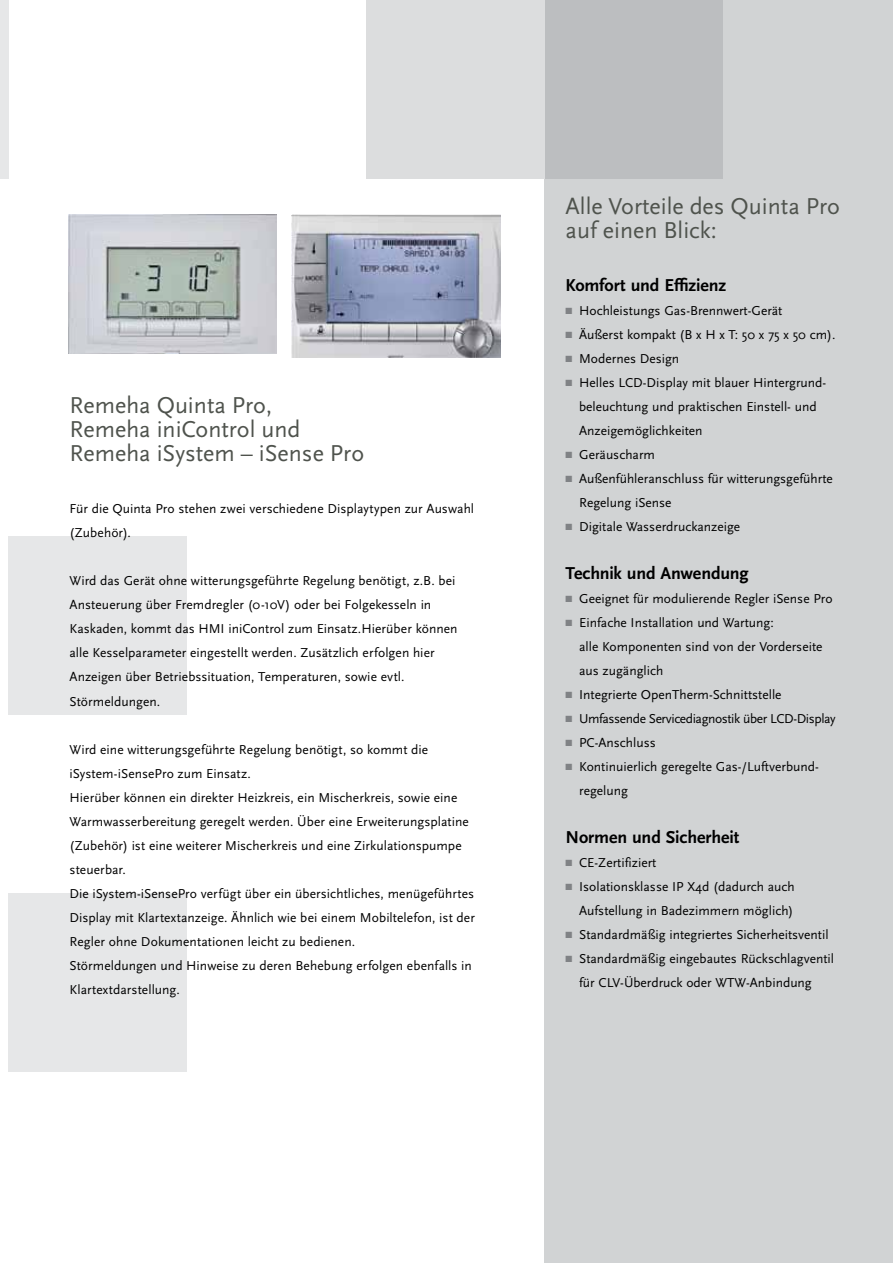
<style>
.page{position:relative;width:893px;height:1263px;background:#fff}
.page>*{position:absolute;margin:0;border:0;box-sizing:border-box;transform-origin:0 0}
.t1{font:24px/24px "Scala Sans Pro";color:#4f534d}
.t2{font:700 18px "Scala Sans Pro";letter-spacing:-.01em;color:#000}
.t3{font:13.5px/24px "Scala Sans Pro";color:#000}
.t4{font:13.5px "Scala Sans Pro";letter-spacing:-.03em;color:#000}
.s1{color:#808285}
</style>
<div class="page">
<div style="left:544px;top:0;width:349px;height:1263px;background:#d1d3d4"></div>
<div style="left:0;top:0;width:9px;height:179px;background:#e6e7e8"></div>
<div style="left:9px;top:893px;width:178px;height:178px;background:#e6e7e8"></div>
<div style="left:9px;top:536px;width:178px;height:178px;background:#e6e7e8"></div>
<div style="left:544px;top:0;width:179px;height:179px;background:#bcbec0"></div>
<div style="left:366px;top:0;width:178px;height:179px;background:#dcddde"></div>
<img style="left:292px;top:215px;width:208px;height:142px">
<img style="left:68px;top:215px;width:209px;height:139px">
<h1 class="t1" style="left:70px;top:393px;width:296px">Remeha Quinta Pro,<br>Remeha iniControl und<br>Remeha iSystem – iSense Pro</h1>
<p class="t3" style="left:70px;top:497px;width:406px">Für die Quinta Pro stehen zwei verschiedene Displaytypen zur Auswahl (Zubehör).</p>
<p class="t3" style="left:70px;top:569px;width:390px">Wird das Gerät ohne witterungsgeführte Regelung benötigt, z.B. bei Ansteuerung über Fremdregler (0-10V) oder bei Folgekesseln in Kaskaden, kommt das HMI iniControl zum Einsatz.Hierüber können alle Kesselparameter eingestellt werden. Zusätzlich erfolgen hier Anzeigen über Betriebssituation, Temperaturen, sowie evtl.<br>Störmeldungen.</p>
<p class="t3" style="left:70px;top:737px;width:407px">Wird eine witterungsgeführte Regelung benötigt, so kommt die iSystem-iSensePro zum Einsatz.<br>Hierüber können ein direkter Heizkreis, ein Mischerkreis, sowie eine Warmwasserbereitung geregelt werden. Über eine Erweiterungsplatine (Zubehör) ist eine weiterer Mischerkreis und eine Zirkulationspumpe steuerbar.<br>Die iSystem-iSensePro verfügt über ein übersichtliches, menügeführtes Display mit Klartextanzeige. Ähnlich wie bei einem Mobiltelefon, ist der Regler ohne Dokumentationen leicht zu bedienen.<br>Störmeldungen und Hinweise zu deren Behebung erfolgen ebenfalls in Klartextdarstellung.</p>
<h1 class="t1" style="left:566px;top:195px;width:276px">Alle Vorteile des Quinta Pro auf einen Blick:</h1>
<h2 class="t2" style="left:566px;top:274px;width:162px">Komfort und Effizienz</h2>
<p class="t3" style="left:566px;top:299px;width:218px"><span class="s1">■</span> Hochleistungs Gas-Brennwert-Gerät</p>
<p class="t3" style="left:566px;top:323px;width:271px"><span class="s1">■</span> Äußerst kompakt (B x H x T: 50 x 75 x 50 cm).</p>
<p class="t3" style="left:566px;top:347px;width:115px"><span class="s1">■</span> Modernes Design</p>
<p class="t3" style="left:579px;top:371px;width:249px;text-indent:-14px"><span class="s1">■</span> Helles LCD-Display mit blauer Hintergrund&shy;beleuchtung und praktischen Einstell- und<br>Anzeigemöglichkeiten</p>
<p class="t3" style="left:566px;top:443px;width:91px"><span class="s1">■</span> Geräuscharm</p>
<p class="t3" style="left:579px;top:467px;width:255px;text-indent:-14px"><span class="s1">■</span> Außenfühleranschluss für witterungsgeführte<br>Regelung iSense</p>
<p class="t3" style="left:566px;top:515px;width:176px"><span class="s1">■</span> Digitale Wasserdruckanzeige</p>
<h2 class="t2" style="left:566px;top:562px;width:184px">Technik und Anwendung</h2>
<p class="t3" style="left:566px;top:587px;width:268px"><span class="s1">■</span> Geeignet für modulierende Regler iSense Pro</p>
<p class="t3" style="left:579px;top:611px;width:245px;text-indent:-14px"><span class="s1">■</span> Einfache Installation und Wartung:<br>alle Komponenten sind von der Vorderseite aus zugänglich</p>
<p class="t3" style="left:566px;top:683px;width:217px"><span class="s1">■</span> Integrierte OpenTherm-Schnittstelle</p>
<p class="t4" style="left:566px;top:711px;width:272px"><span class="s1">■</span> Umfassende Servicediagnostik über LCD-Display</p>
<p class="t3" style="left:566px;top:731px;width:92px"><span class="s1">■</span> PC-Anschluss</p>
<p class="t3" style="left:579px;top:755px;width:241px;text-indent:-14px"><span class="s1">■</span> Kontinuierlich geregelte Gas-/Luftverbund&shy;regelung</p>
<h2 class="t2" style="left:566px;top:826px;width:175px">Normen und Sicherheit</h2>
<p class="t3" style="left:566px;top:851px;width:92px"><span class="s1">■</span> CE-Zertifiziert</p>
<p class="t3" style="left:566px;top:875px;width:231px;text-align:right"><span class="s1">■</span> Isolationsklasse IP X4d (dadurch auch<br>Aufstellung in Badezimmern möglich)</p>
<p class="t3" style="left:566px;top:923px;width:265px"><span class="s1">■</span> Standardmäßig integriertes Sicherheitsventil</p>
<p class="t3" style="left:579px;top:947px;width:257px;text-indent:-14px"><span class="s1">■</span> Standardmäßig eingebautes Rückschlagventil für CLV-Überdruck oder WTW-Anbindung</p>
</div>
